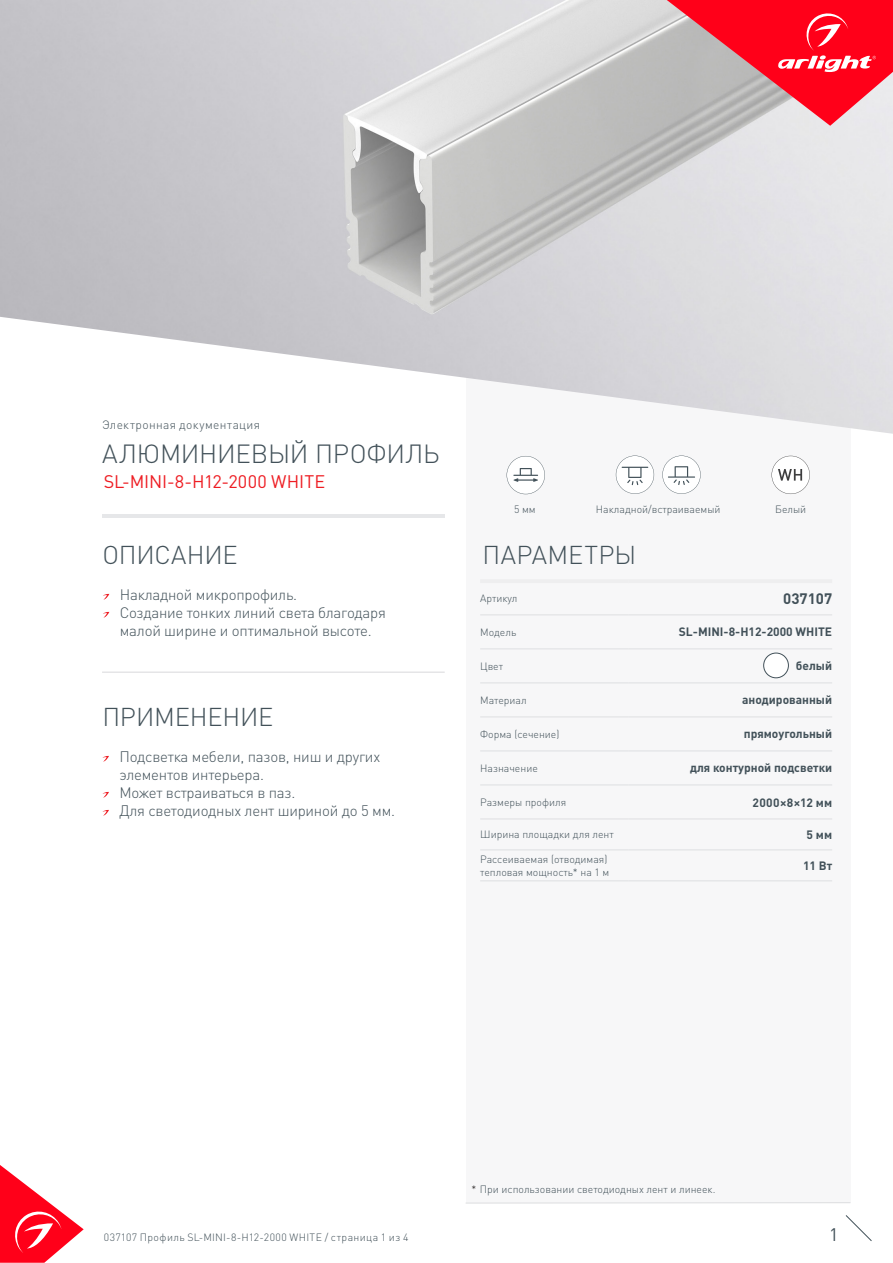
<style>
.page{position:relative;width:893px;height:1263px;background:#fff}
.page>*{position:absolute;margin:0;border:0;box-sizing:border-box;transform-origin:0 0}
.t1{font:300 25.95px "DIN Pro";letter-spacing:-.01em;color:#425159}
.t2{font:300 25.5px "DIN Pro";letter-spacing:-.005em;color:#425159}
.t3{font:300 25.5px "DIN Pro";letter-spacing:.015em;color:#425159}
.t4{font:18px "DIN Pro";letter-spacing:-.005em;color:#ee1d23}
.t5{font:18px "DIN Pro";color:#425159}
.t6{font:300 15px/18px "DIN Pro";letter-spacing:-.015em;color:#425159}
.t7{font:700 15px "DIN Pro";color:#425159}
.t8{font:700 12px "DIN Pro";color:#425159}
.t9{font:300 12px "DIN Pro";letter-spacing:.03em;color:#425159}
.t10{font:300 10.5px/12.6px "DIN Pro";color:#425159}
.t11{font:300 10.5px "DIN Pro";letter-spacing:.035em;color:#425159}
.s1{color:#231f20}
</style>
<div class="page">
<svg style="left:0;top:1165px;width:84px;height:98px"></svg>
<svg style="left:845px;top:1215px;width:27px;height:26px"></svg>
<div style="left:466px;top:250px;width:384px;height:953px;background:#f7f7f8"></div>
<img style="left:0;top:0;width:893px;height:434px">
<hr style="left:102px;top:514px;width:342px;height:3px;background:#e6e7e9">
<hr style="left:480px;top:579px;width:148px;height:4px;background:#eeeeef">
<hr style="left:628px;top:579px;width:204px;height:4px;background:#eeeeef">
<hr style="left:480px;top:614px;width:148px;height:1px;background:#e6e7e9">
<hr style="left:628px;top:614px;width:204px;height:1px;background:#e6e7e9">
<hr style="left:480px;top:648px;width:148px;height:2px;background:#e6e7e9">
<hr style="left:628px;top:648px;width:204px;height:2px;background:#e6e7e9">
<hr style="left:480px;top:682px;width:148px;height:2px;background:#e6e7e9">
<hr style="left:628px;top:682px;width:204px;height:2px;background:#e6e7e9">
<hr style="left:480px;top:716px;width:148px;height:2px;background:#e6e7e9">
<hr style="left:628px;top:716px;width:204px;height:2px;background:#e6e7e9">
<hr style="left:480px;top:750px;width:148px;height:2px;background:#e6e7e9">
<hr style="left:628px;top:750px;width:204px;height:2px;background:#e6e7e9">
<hr style="left:480px;top:784px;width:148px;height:2px;background:#e6e7e9">
<hr style="left:628px;top:784px;width:204px;height:2px;background:#e6e7e9">
<hr style="left:480px;top:818px;width:148px;height:2px;background:#e6e7e9">
<hr style="left:628px;top:818px;width:204px;height:2px;background:#e6e7e9">
<hr style="left:480px;top:849px;width:148px;height:2px;background:#e6e7e9">
<hr style="left:628px;top:849px;width:204px;height:2px;background:#e6e7e9">
<hr style="left:480px;top:880px;width:148px;height:1px;background:#e6e7e9">
<hr style="left:628px;top:880px;width:204px;height:1px;background:#e6e7e9">
<hr style="left:466px;top:1202px;width:384px;height:1px;background:#dcdddf">
<svg style="left:667px;top:0;width:226px;height:126px;background:#e65b68"></svg>
<svg style="left:103px;top:594px;width:6px;height:6px"></svg>
<svg style="left:103px;top:612px;width:6px;height:6px"></svg>
<svg style="left:102px;top:756px;width:7px;height:6px"></svg>
<svg style="left:102px;top:792px;width:7px;height:6px"></svg>
<svg style="left:102px;top:810px;width:7px;height:6px"></svg>
<hr style="left:102px;top:672px;width:343px;height:1px;background:#dcdddf">
<div style="left:764px;top:653px;width:24px;height:25px;background:#fff;border-radius:50%"></div>
<div style="left:763px;top:653px;width:26px;height:25px;border:1px solid #425159;border-radius:50%"></div>
<svg style="left:507px;top:456px;width:38px;height:38px"></svg>
<svg style="left:772px;top:456px;width:38px;height:38px"></svg>
<svg style="left:616px;top:456px;width:38px;height:38px"></svg>
<svg style="left:662px;top:456px;width:39px;height:38px"></svg>
<p class="t9" style="left:102px;top:417px;width:160px">Электронная документация</p>
<p class="t1" style="left:102px;top:436px;width:339px">АЛЮМИНИЕВЫЙ ПРОФИЛЬ</p>
<p class="t4" style="left:104px;top:470px;width:223px">SL-MINI-8-H12-2000 WHITE</p>
<p class="t2" style="left:102px;top:537px;width:137px">ОПИСАНИЕ</p>
<p class="t6" style="left:120px;top:584px;width:179px">Накладной микропрофиль.</p>
<p class="t6" style="left:120px;top:602px;width:268px">Создание тонких линий света благодаря малой ширине и оптимальной высоте.</p>
<p class="t2" style="left:102px;top:699px;width:172px">ПРИМЕНЕНИЕ</p>
<p class="t6" style="left:119px;top:746px;width:262px">Подсветка мебели, пазов, ниш и других элементов интерьера.</p>
<p class="t6" style="left:119px;top:782px;width:178px">Может встраиваться в паз.</p>
<p class="t6" style="left:119px;top:800px;width:277px">Для светодиодных лент шириной до 5 мм.</p>
<p class="t10" style="left:514px;top:502px;width:23px">5 мм</p>
<p class="t10" style="left:596px;top:502px;width:126px">Накладной/встраиваемый</p>
<p class="t10" style="left:775px;top:502px;width:33px">Белый</p>
<p class="t3" style="left:483px;top:537px;width:155px">ПАРАМЕТРЫ</p>
<p class="t10" style="left:480px;top:591px;width:39px">Артикул</p>
<p class="t7" style="left:783px;top:588px;width:50px">037107</p>
<p class="t10" style="left:480px;top:625px;width:38px">Модель</p>
<p class="t8" style="left:679px;top:624px;width:155px">SL-MINI-8-H12-2000 WHITE</p>
<p class="t10" style="left:480px;top:659px;width:24px">Цвет</p>
<p class="t8" style="left:796px;top:658px;width:38px">белый</p>
<p class="t10" style="left:480px;top:693px;width:48px">Материал</p>
<p class="t8" style="left:742px;top:692px;width:91px">анодированный</p>
<p class="t10" style="left:480px;top:727px;width:81px">Форма (сечение)</p>
<p class="t8" style="left:744px;top:726px;width:90px">прямоугольный</p>
<p class="t10" style="left:480px;top:761px;width:59px">Назначение</p>
<p class="t8" style="left:690px;top:760px;width:144px">для контурной подсветки</p>
<p class="t10" style="left:480px;top:795px;width:87px">Размеры профиля</p>
<p class="t8" style="left:753px;top:794px;width:81px">2000×8×12 мм</p>
<p class="t10" style="left:480px;top:828px;width:135px">Ширина площадки для лент</p>
<p class="t8" style="left:806px;top:826px;width:27px">5 мм</p>
<p class="t10" style="left:480px;top:852px;width:131px">Рассеиваемая (отводимая) тепловая мощность* на 1 м</p>
<p class="t8" style="left:803px;top:857px;width:31px">11 Вт</p>
<p class="t10" style="left:471px;top:1183px;width:246px"><span class="s1">*</span> При использовании светодиодных лент и линеек.</p>
<p class="t11" style="left:104px;top:1230px;width:306px">037107 Профиль SL-MINI-8-H12-2000 WHITE / страница 1 из 4</p>
<h3 class="t5" style="left:829px;top:1222px;width:11px">1</h3>
</div>
